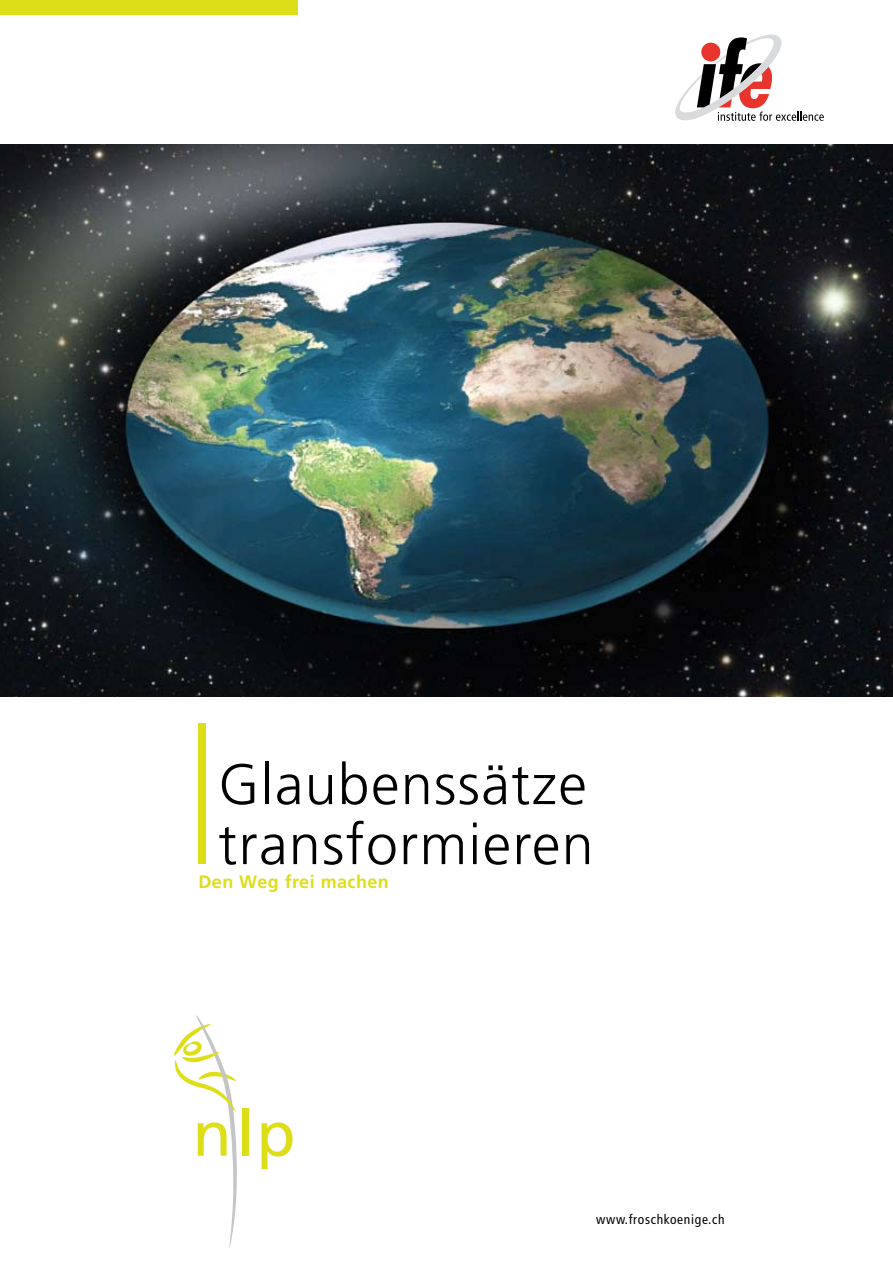
<style>
.page{position:relative;width:893px;height:1263px;background:#fff}
.page>*{position:absolute;margin:0;border:0;box-sizing:border-box;transform-origin:0 0}
.t1{font:300 57px/60px "Frutiger LT Std";letter-spacing:.025em;color:#000}
.t2{font:700 18px "Frutiger LT Std";letter-spacing:.025em;color:#dede18}
.t3{font:condensed 13.5px "Frutiger LT Std";letter-spacing:.05em;color:#000}
</style>
<div class="page">
<div style="left:0;top:0;width:298px;height:15px;background:#dede18"></div>
<svg style="left:675px;top:34px;width:149px;height:87px"></svg>
<div style="left:198px;top:723px;width:7px;height:140px;background:#dede18"></div>
<div style="left:243px;top:1108px;width:6px;height:48px;background:#dede18"></div>
<svg style="left:262px;top:1122px;width:31px;height:47px"></svg>
<svg style="left:174px;top:1015px;width:63px;height:233px"></svg>
<img style="left:0;top:144px;width:893px;height:552px">
<p class="t1" style="left:218px;top:755px;width:377px">Glaubenssätze transformieren</p>
<p class="t2" style="left:198px;top:871px;width:192px">Den Weg frei machen</p>
<p class="t3" style="left:596px;top:1211px;width:130px">www.froschkoenige.ch</p>
</div>
